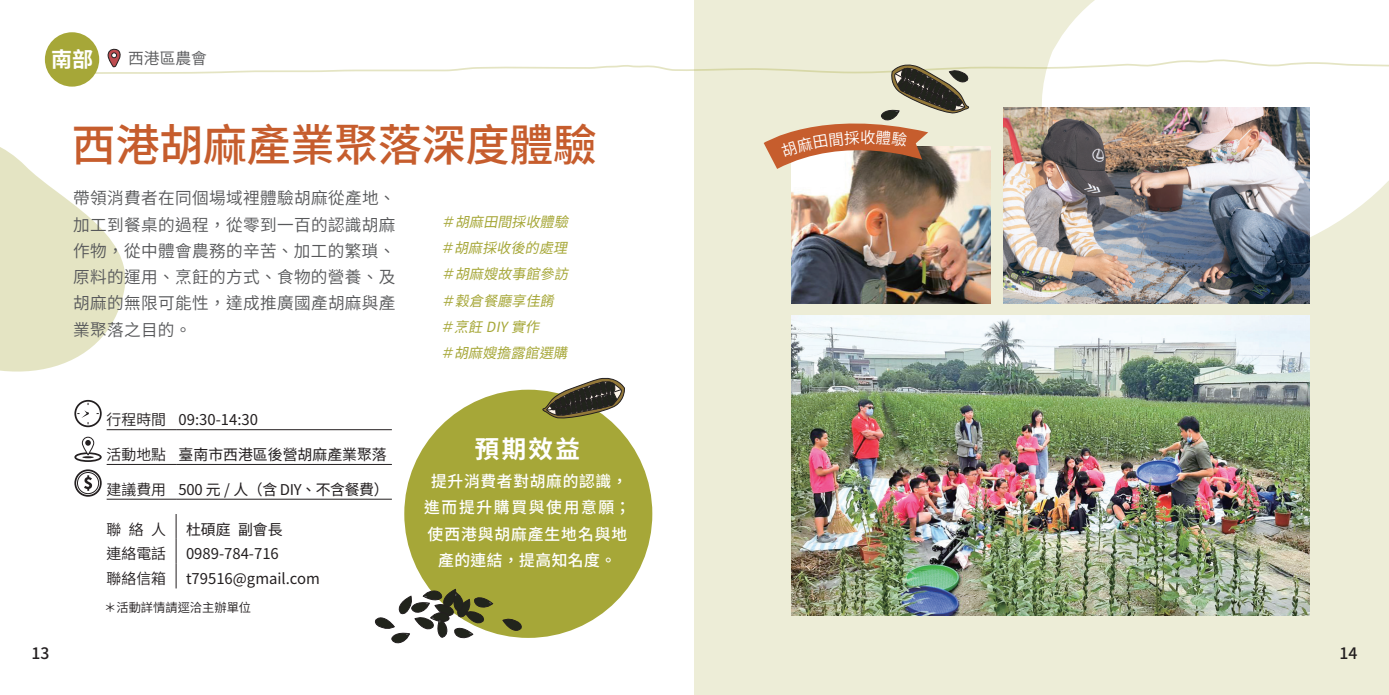
<style>
.page{position:relative;width:1389px;height:695px;background:#fff}
.page>*{position:absolute;margin:0;border:0;box-sizing:border-box;transform-origin:0 0}
.t1{font:500 43.75px "Source Han Sans HC";color:#c65d2d}
.t2{font:700 24.5px "Source Han Sans HC";color:#fff}
.t3{font:700 21px "Source Han Sans HC";color:#fff}
.t4{font:16.62px/26.2px "Source Han Sans HC";letter-spacing:.02em;color:#57585a;text-align:justify}
.t5{font:500 15.75px/26.2px "Source Han Sans HC";letter-spacing:.06em;color:#fff;text-align:center}
.t6{font:15.75px "Source Han Sans HC";color:#57585a}
.t7{font:500 15.75px "Source Han Sans HC";color:#231f20}
.t8{font:14.88px "Source Han Sans HC";color:#231f20}
.t9{font:14.88px "Source Han Sans HC";color:#231f20}
.t10{font:14.88px "Source Han Sans HC";letter-spacing:-.025em;color:#231f20}
.t11{font:italic 14px "Source Han Sans HC";color:#a6a738}
.t12{font:12.25px "Source Han Sans HC";color:#231f20}
</style>
<div class="page">
<div style="left:694px;top:0;width:695px;height:694px;background:#ededd7"></div>
<div style="left:1054px;top:0;width:335px;height:49px;background:#fff"></div>
<div style="left:45px;top:32px;width:54px;height:55px;background:#a6a738;border-radius:50%"></div>
<hr style="left:107px;top:429px;width:69px;height:1px;background:#231f20">
<hr style="left:176px;top:429px;width:216px;height:1px;background:#231f20">
<hr style="left:107px;top:464px;width:69px;height:1px;background:#231f20">
<hr style="left:176px;top:464px;width:216px;height:1px;background:#231f20">
<hr style="left:107px;top:499px;width:69px;height:1px;background:#231f20">
<hr style="left:176px;top:499px;width:216px;height:1px;background:#231f20">
<div style="left:74px;top:400px;width:28px;height:27px;border:2px solid #231f20;border-radius:50%"></div>
<div style="left:74px;top:452px;width:28px;height:10px;border:2px solid #231f20;border-radius:50%"></div>
<svg style="left:82px;top:437px;width:12px;height:17px"></svg>
<div style="left:82px;top:436px;width:12px;height:19px;border:1px solid #231f20;border-radius:6px"></div>
<svg style="left:85px;top:440px;width:6px;height:5px"></svg>
<svg style="left:82px;top:456px;width:12px;height:2px"></svg>
<div style="left:74px;top:469px;width:28px;height:27px;border:2px solid #231f20;border-radius:50%"></div>
<svg style="left:84px;top:475px;width:8px;height:15px"></svg>
<div style="left:77px;top:472px;width:22px;height:22px;border:1px solid #231f20;border-radius:50%"></div>
<div style="left:404px;top:389px;width:248px;height:248px;background:#a6a738;border-radius:50%"></div>
<img style="left:792px;top:424px;width:517px;height:192px">
<svg style="left:503px;top:618px;width:19px;height:13px"></svg>
<svg style="left:374px;top:589px;width:119px;height:55px"></svg>
<svg style="left:176px;top:514px;width:1px;height:74px"></svg>
<img style="left:0;top:49px;width:1389px;height:375px">
<p class="t3" style="left:51px;top:48px;width:44px">南部</p>
<p class="t6" style="left:128px;top:49px;width:80px">西港區農會</p>
<p class="t1" style="left:72px;top:121px;width:527px">西港胡麻產業聚落深度體驗</p>
<p class="t4" style="left:73px;top:185px;width:324px">帶領消費者在同個場域裡體驗胡麻從產地、加⼯到餐桌的過程，從零到⼀百的認識胡⿇作物，從中體會農務的辛苦、加⼯的繁瑣、原料的運⽤、烹飪的⽅式、食物的營養、及胡⿇的無限可能性，達成推廣國產胡⿇與產業聚落之⽬的。</p>
<p class="t11" style="left:441px;top:214px;width:136px">＃胡麻田間採收體驗</p>
<p class="t11" style="left:440px;top:240px;width:136px">＃胡麻採收後的處理</p>
<p class="t11" style="left:441px;top:266px;width:136px">＃胡麻嫂故事館參訪</p>
<p class="t11" style="left:441px;top:292px;width:122px">＃穀倉餐廳享佳餚</p>
<p class="t11" style="left:440px;top:319px;width:108px">＃烹飪 DIY 實作</p>
<p class="t11" style="left:440px;top:345px;width:136px">＃胡麻嫂擔露館選購</p>
<p class="t9" style="left:107px;top:411px;width:61px">行程時間</p>
<p class="t8" style="left:179px;top:411px;width:81px">09:30-14:30</p>
<p class="t9" style="left:107px;top:446px;width:61px">活動地點</p>
<p class="t8" style="left:179px;top:446px;width:210px">臺南市西港區後營胡麻產業聚落</p>
<p class="t9" style="left:107px;top:481px;width:61px">建議費用</p>
<p class="t10" style="left:179px;top:481px;width:212px">500 元 / 人（含 DIY、不含餐費）</p>
<p class="t9" style="left:107px;top:520px;width:61px">聯絡人</p>
<p class="t8" style="left:186px;top:520px;width:98px">杜碩庭 副會長</p>
<p class="t9" style="left:107px;top:545px;width:61px">連絡電話</p>
<p class="t8" style="left:186px;top:545px;width:94px">0989-784-716</p>
<p class="t9" style="left:107px;top:570px;width:61px">聯絡信箱</p>
<p class="t8" style="left:186px;top:570px;width:135px">t79516@gmail.com</p>
<p class="t12" style="left:104px;top:600px;width:149px">＊活動詳情請逕洽主辦單位</p>
<p class="t2" style="left:475px;top:435px;width:107px">預期效益</p>
<p class="t5" style="left:424px;top:468px;width:208px">提升消費者對胡麻的認識，進而提升購買與使用意願；使西港與胡麻產生地名與地產的連結，提高知名度。</p>
<p class="t7" style="left:32px;top:644px;width:19px">13</p>
<p class="t7" style="left:1339px;top:644px;width:19px">14</p>
</div>
